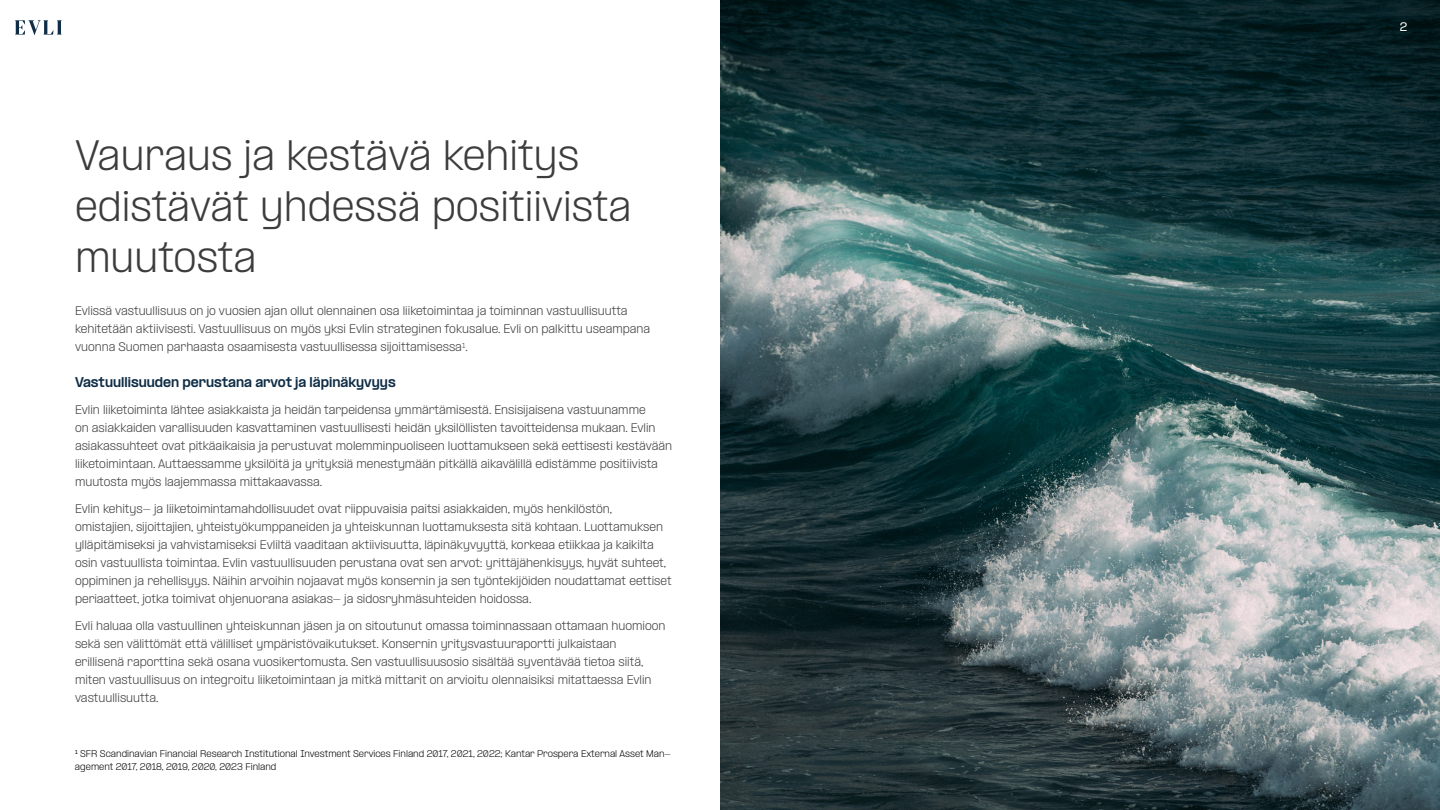
<style>
.page{position:relative;width:1440px;height:810px;background:#fff}
.page>*{position:absolute;margin:0;border:0;box-sizing:border-box;transform-origin:0 0}
.H2_2023{font:300 36px/51px "PP Formula";color:#3c3c3c}
.H3_2023{font:800 12px "PP Formula";color:#0f2d46}
.Body_2023{font:300 10.5px/18px "PP Formula";color:#3c3c3c}
.t1{font:500 10.5px "PP Formula";color:#fff}
.Viite_2023__Kertomus{font:300 8.25px/12.8px "PP Formula";color:#000}
</style>
<div class="page">
<img style="left:720px;top:0;width:720px;height:810px">
<svg style="left:15px;top:20px;width:47px;height:15px"></svg>
<h2 class="H2_2023" style="left:75px;top:130px;width:558px">Vauraus ja kestävä kehitys edistävät yhdessä positiivista muutosta</h2>
<p class="Body_2023" style="left:75px;top:302px;width:577px">Evlissä vastuullisuus on jo vuosien ajan ollut olennainen osa liiketoimintaa ja toiminnan vastuullisuutta kehitetään aktiivisesti. Vastuullisuus on myös yksi Evlin strateginen fokusalue. Evli on palkittu useampana vuonna Suomen parhaasta osaamisesta vastuullisessa sijoittamisessa<sup>1</sup>.</p>
<p class="H3_2023" style="left:75px;top:375px;width:322px">Vastuullisuuden perustana arvot ja läpinäkyvyys</p>
<p class="Body_2023" style="left:75px;top:401px;width:599px">Evlin liiketoiminta lähtee asiakkaista ja heidän tarpeidensa ymmärtämisestä. Ensisijaisena vastuunamme<br>on asiakkaiden varallisuuden kasvattaminen vastuullisesti heidän yksilöllisten tavoitteidensa mukaan. Evlin asiakassuhteet ovat pitkäaikaisia ja perustuvat molemminpuoliseen luottamukseen sekä eettisesti kestävään liiketoimintaan. Auttaessamme yksilöitä ja yrityksiä menestymään pitkällä aikavälillä edistämme positiivista muutosta myös laajemmassa mittakaavassa.</p>
<p class="Body_2023" style="left:75px;top:500px;width:598px">Evlin kehitys- ja liiketoimintamahdollisuudet ovat riippuvaisia paitsi asiakkaiden, myös henkilöstön, omistajien, sijoittajien, yhteistyökumppaneiden ja yhteiskunnan luottamuksesta sitä kohtaan. Luottamuksen ylläpitämiseksi ja vahvistamiseksi Evliltä vaaditaan aktiivisuutta, läpinäkyvyyttä, korkeaa etiikkaa ja kaikilta osin vastuullista toimintaa. Evlin vastuullisuuden perustana ovat sen arvot: yrittäjähenkisyys, hyvät suhteet, oppiminen ja rehellisyys. Näihin arvoihin nojaavat myös konsernin ja sen työntekijöiden noudattamat eettiset periaatteet, jotka toimivat ohjenuorana asiakas- ja sidosryhmäsuhteiden hoidossa.</p>
<p class="Body_2023" style="left:75px;top:617px;width:592px">Evli haluaa olla vastuullinen yhteiskunnan jäsen ja on sitoutunut omassa toiminnassaan ottamaan huomioon sekä sen välittömät että välilliset ympäristövaikutukset. Konsernin yritysvastuuraportti julkaistaan erillisenä raporttina sekä osana vuosikertomusta. Sen vastuullisuusosio sisältää syventävää tietoa siitä, miten vastuullisuus on integroitu liiketoimintaan ja mitkä mittarit on arvioitu olennaisiksi mitattaessa Evlin vastuullisuutta.</p>
<p class="Viite_2023__Kertomus" style="left:75px;top:747px;width:598px"><sup>1</sup> SFR Scandinavian Financial Research Institutional Investment Services Finland 2017, 2021, 2022; Kantar Prospera External Asset Man&shy;agement 2017, 2018, 2019, 2020, 2023 Finland</p>
<p class="t1" style="left:1400px;top:20px;width:9px">2</p>
</div>
